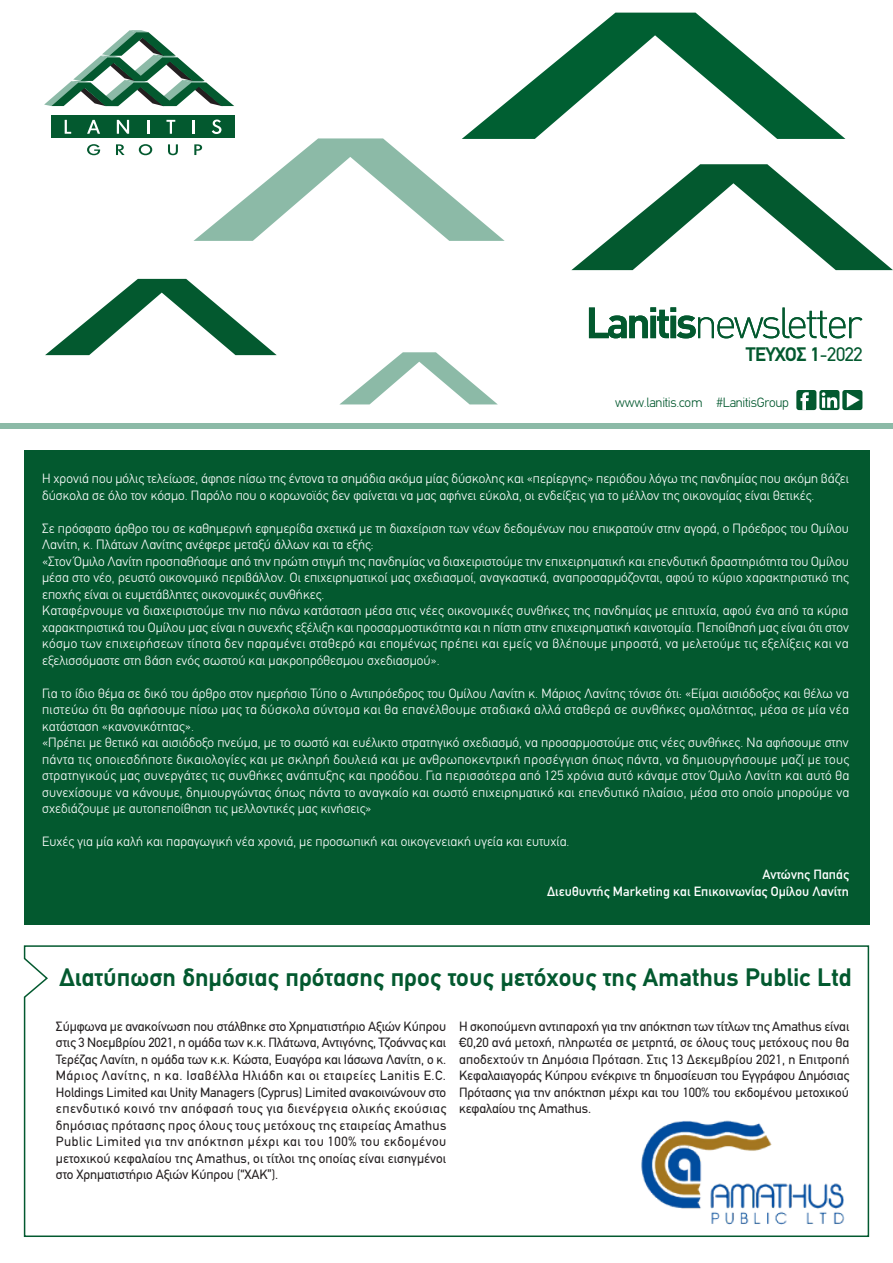
<style>
.page{position:relative;width:893px;height:1263px;background:#fff}
.page>*{position:absolute;margin:0;border:0;box-sizing:border-box;transform-origin:0 0}
.t1{font:700 25.5px "PF Din Text";color:#03592f}
.t2{font:700 19.8px "PF Din Text";letter-spacing:-.02em;color:#03592f}
.t3{font:300 13.5px/16.5px "PF Din Text";letter-spacing:.005em;color:#fff}
.t4{font:13.5px/16.5px "PF Din Text";letter-spacing:-.005em;color:#231f20;text-align:justify}
.t5{font:500 13.5px/16.5px "PF Din Text";letter-spacing:.005em;color:#fff;text-align:right}
.t6{font:300 13.5px "PF Din Text";letter-spacing:-.02em;color:#03592f}
.s1{font-weight:400}
</style>
<div class="page">
<svg style="left:44px;top:30px;width:190px;height:76px"></svg>
<div style="left:51px;top:116px;width:184px;height:22px;background:#03592f"></div>
<svg style="left:65px;top:120px;width:6px;height:14px"></svg>
<svg style="left:87px;top:120px;width:13px;height:14px"></svg>
<svg style="left:117px;top:120px;width:12px;height:14px"></svg>
<svg style="left:147px;top:120px;width:2px;height:14px"></svg>
<svg style="left:166px;top:120px;width:9px;height:14px"></svg>
<svg style="left:87px;top:144px;width:13px;height:11px"></svg>
<svg style="left:116px;top:144px;width:9px;height:11px"></svg>
<svg style="left:139px;top:144px;width:13px;height:11px"></svg>
<svg style="left:168px;top:144px;width:10px;height:11px"></svg>
<svg style="left:485px;top:13px;width:360px;height:126px"></svg>
<svg style="left:192px;top:120px;width:313px;height:121px"></svg>
<svg style="left:340px;top:352px;width:157px;height:52px"></svg>
<svg style="left:45px;top:279px;width:232px;height:76px"></svg>
<svg style="left:571px;top:164px;width:322px;height:106px"></svg>
<div style="left:24px;top:451px;width:845px;height:474px;background:#03592f"></div>
<svg style="left:589px;top:307px;width:273px;height:31px"></svg>
<div style="left:0;top:423px;width:893px;height:6px;background:#8cbaa7"></div>
<svg style="left:23px;top:945px;width:847px;height:292px"></svg>
<img style="left:637px;top:1114px;width:214px;height:114px">
<svg style="left:819px;top:390px;width:20px;height:20px"></svg>
<div style="left:842px;top:390px;width:20px;height:20px;background:#03592f;border-radius:3px"></div>
<div style="left:796px;top:390px;width:20px;height:20px;background:#03592f;border-radius:3px"></div>
<svg style="left:822px;top:392px;width:15px;height:16px"></svg>
<svg style="left:800px;top:392px;width:9px;height:18px"></svg>
<svg style="left:847px;top:393px;width:13px;height:14px"></svg>
<h2 class="t2" style="left:746px;top:342px;width:118px">ΤΕΥΧΟΣ 1<span class="s1">-2022</span></h2>
<p class="t6" style="left:615px;top:395px;width:175px">www.lanitis.com #LanitisGroup</p>
<p class="t3" style="left:42px;top:470px;width:808px">Η χρονιά που µόλις τελείωσε, άφησε πίσω της έντονα τα σηµάδια ακόµα µίας δύσκολης και «περίεργης» περιόδου λόγω της πανδηµίας που ακόµη βάζει δύσκολα σε όλο τον κόσµο. Παρόλο που ο κορωνοϊός δεν φαίνεται να µας αφήνει εύκολα, οι ενδείξεις για το µέλλον της οικονοµίας είναι θετικές.</p>
<p class="t3" style="left:42px;top:520px;width:808px">Σε πρόσφατο άρθρο του σε καθηµερινή εφηµερίδα σχετικά µε τη διαχείριση των νέων δεδοµένων που επικρατούν στην αγορά, ο Πρόεδρος του Οµίλου Λανίτη, κ. Πλάτων Λανίτης ανέφερε µεταξύ άλλων και τα εξής:<br>«Στον Όµιλο Λανίτη προσπαθήσαµε από την πρώτη στιγµή της πανδηµίας να διαχειριστούµε την επιχειρηµατική και επενδυτική δραστηριότητα του Οµίλου µέσα στο νέο, ρευστό οικονοµικό περιβάλλον. Οι επιχειρηµατικοί µας σχεδιασµοί, αναγκαστικά, αναπροσαρµόζονται, αφού το κύριο χαρακτηριστικό της εποχής είναι οι ευµετάβλητες οικονοµικές συνθήκες.<br>Καταφέρνουµε να διαχειριστούµε την πιο πάνω κατάσταση µέσα στις νέες οικονοµικές συνθήκες της πανδηµίας µε επιτυχία, αφού ένα από τα κύρια χαρακτηριστικά του Οµίλου µας είναι η συνεχής εξέλιξη και προσαρµοστικότητα και η πίστη στην επιχειρηµατική καινοτοµία. Πεποίθησή µας είναι ότι στον κόσµο των επιχειρήσεων τίποτα δεν παραµένει σταθερό και εποµένως πρέπει και εµείς να βλέπουµε µπροστά, να µελετούµε τις εξελίξεις και να εξελισσόµαστε στη βάση ενός σωστού και µακροπρόθεσµου σχεδιασµού».</p>
<p class="t3" style="left:42px;top:685px;width:809px">Για το ίδιο θέµα σε δικό του άρθρο στον ηµερήσιο Τύπο ο Αντιπρόεδρος του Οµίλου Λανίτη κ. Μάριος Λανίτης τόνισε ότι: «Είµαι αισιόδοξος και θέλω να πιστεύω ότι θα αφήσουµε πίσω µας τα δύσκολα σύντοµα και θα επανέλθουµε σταδιακά αλλά σταθερά σε συνθήκες οµαλότητας, µέσα σε µία νέα κατάσταση «κανονικότητας».<br>«Πρέπει µε θετικό και αισιόδοξο πνεύµα, µε το σωστό και ευέλικτο στρατηγικό σχεδιασµό, να προσαρµοστούµε στις νέες συνθήκες. Nα αφήσουµε στην πάντα τις οποιεσδήποτε δικαιολογίες και µε σκληρή δουλειά και µε ανθρωποκεντρική προσέγγιση όπως πάντα, να δηµιουργήσουµε µαζί µε τους στρατηγικούς µας συνεργάτες τις συνθήκες ανάπτυξης και προόδου. Για περισσότερα από 125 χρόνια αυτό κάναµε στον Όµιλο Λανίτη και αυτό θα συνεχίσουµε να κάνουµε, δηµιουργώντας όπως πάντα το αναγκαίο και σωστό επιχειρηµατικό και επενδυτικό πλαίσιο, µέσα στο οποίο µπορούµε να σχεδιάζουµε µε αυτοπεποίθηση τις µελλοντικές µας κινήσεις»</p>
<p class="t3" style="left:42px;top:833px;width:529px">Eυχές για µία καλή και παραγωγική νέα χρονιά, µε προσωπική και οικογενειακή υγεία και ευτυχία.</p>
<p class="t5" style="left:547px;top:866px;width:303px">Αντώνης Παπάς<br>∆ιευθυντής Marketing και Επικοινωνίας Οµίλου Λανίτη</p>
<h1 class="t1" style="left:59px;top:962px;width:794px">∆ιατύπωση δηµόσιας πρότασης προς τους µετόχους της Amathus Public Ltd</h1>
<p class="t4" style="left:56px;top:1018px;width:392px">Σύµφωνα µε ανακοίνωση που στάλθηκε στο Χρηµατιστήριο Αξιών Κύπρου στις 3 Νοεµβρίου 2021, η οµάδα των κ.κ. Πλάτωνα, Αντιγόνης, Τζοάννας και Τερέζας Λανίτη, η οµάδα των κ.κ. Κώστα, Ευαγόρα και Ιάσωνα Λανίτη, ο κ.<br>Μάριος Λανίτης, η κα. Ισαβέλλα Ηλιάδη και οι εταιρείες Lanitis E.C.<br>Holdings Limited και Unity Managers (Cyprus) Limited ανακοινώνουν στο επενδυτικό κοινό την απόφασή τους για διενέργεια ολικής εκούσιας δηµόσιας πρότασης προς όλους τους µετόχους της εταιρείας Amathus Public Limited για την απόκτηση µέχρι και του 100% του εκδοµένου µετοχικού κεφαλαίου της Amathus, οι τίτλοι της οποίας είναι εισηγµένοι στο Χρηµατιστήριο Αξιών Κύπρου (“ΧΑΚ”).</p>
<p class="t4" style="left:459px;top:1018px;width:392px">Η σκοπούµενη αντιπαροχή για την απόκτηση των τίτλων της Amathus είναι €0,20 ανά µετοχή, πληρωτέα σε µετρητά, σε όλους τους µετόχους που θα αποδεχτούν τη ∆ηµόσια Πρόταση. Στις 13 ∆εκεµβρίου 2021, η Επιτροπή Κεφαλαιαγοράς Κύπρου ενέκρινε τη δηµοσίευση του Εγγράφου ∆ηµόσιας Πρότασης για την απόκτηση µέχρι και του 100% του εκδοµένου µετοχικού κεφαλαίου της Amathus.</p>
</div>
